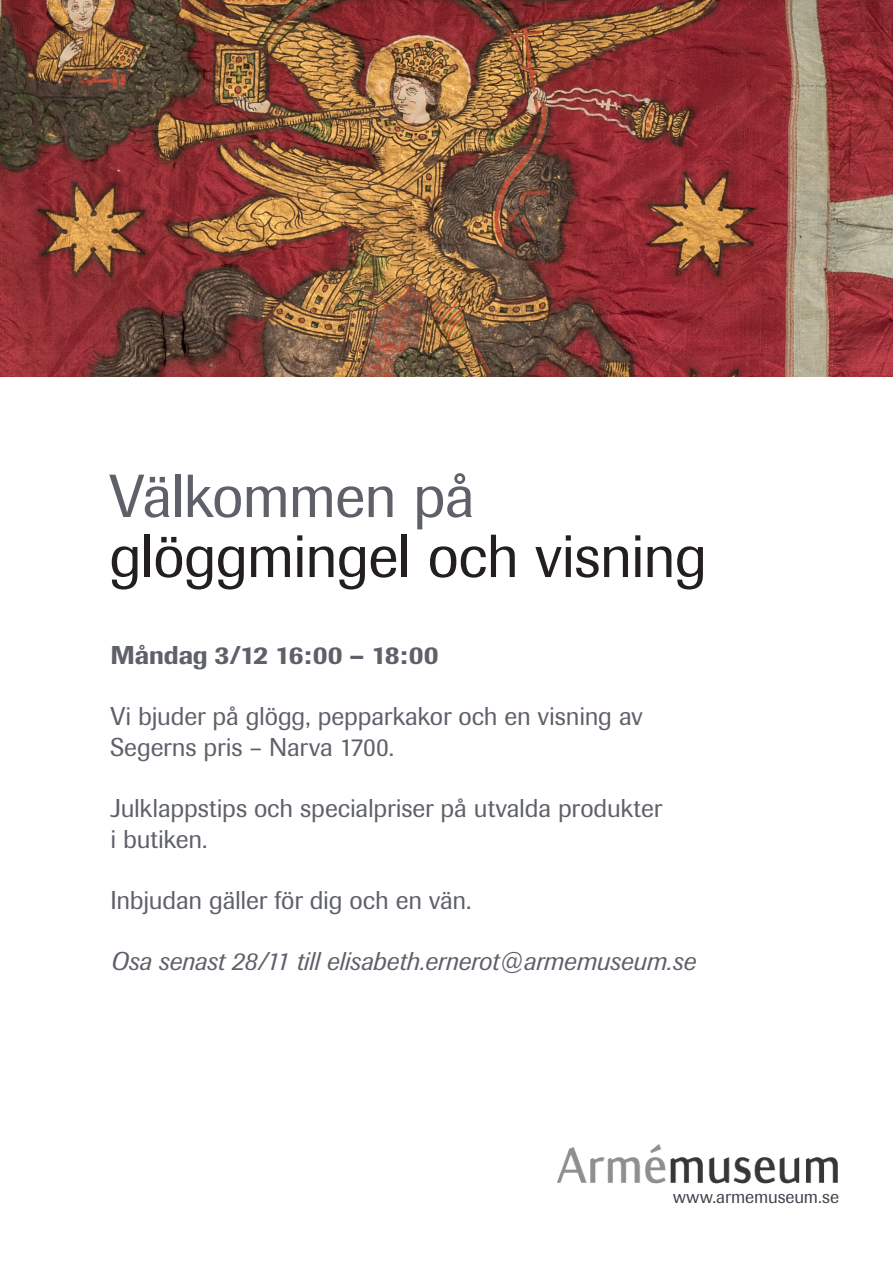
<style>
.page{position:relative;width:893px;height:1263px;background:#fff}
.page>*{position:absolute;margin:0;border:0;box-sizing:border-box;transform-origin:0 0}
.t1{font:60px "Imago BQ";letter-spacing:-.015em;color:#231f20}
.t2{font:60px "Imago BQ";letter-spacing:-.02em;color:#5e6169}
.t3{font:25.5px/30.6px "Imago BQ";letter-spacing:-.005em;color:#5e6169}
.t4{font:italic 25.5px "Imago BQ";color:#5e6169}
.t5{font:500 25.5px "Imago BQ";color:#5e6169}
.t6{font:18px "Imago BQ";letter-spacing:-.005em;color:#40444e}
</style>
<div class="page">
<img style="left:557px;top:1144px;width:281px;height:40px">
<img style="left:0;top:1px;width:893px;height:375px">
<h1 class="t2" style="left:109px;top:461px;width:367px">Välkommen på</h1>
<h1 class="t1" style="left:109px;top:521px;width:599px">glöggmingel och visning</h1>
<p class="t5" style="left:110px;top:640px;width:330px">Måndag 3/12 16:00 – 18:00</p>
<p class="t3" style="left:110px;top:701px;width:534px">Vi bjuder på glögg, pepparkakor och en visning av<br>Segerns pris – Narva 1700.</p>
<p class="t3" style="left:110px;top:793px;width:553px">Julklappstips och specialpriser på utvalda produkter i butiken.</p>
<p class="t3" style="left:110px;top:885px;width:363px">Inbjudan gäller för dig och en vän.</p>
<p class="t4" style="left:110px;top:946px;width:587px">Osa senast 28/11 till elisabeth.ernerot@armemuseum.se</p>
<p class="t6" style="left:673px;top:1186px;width:167px">www.armemuseum.se</p>
</div>
